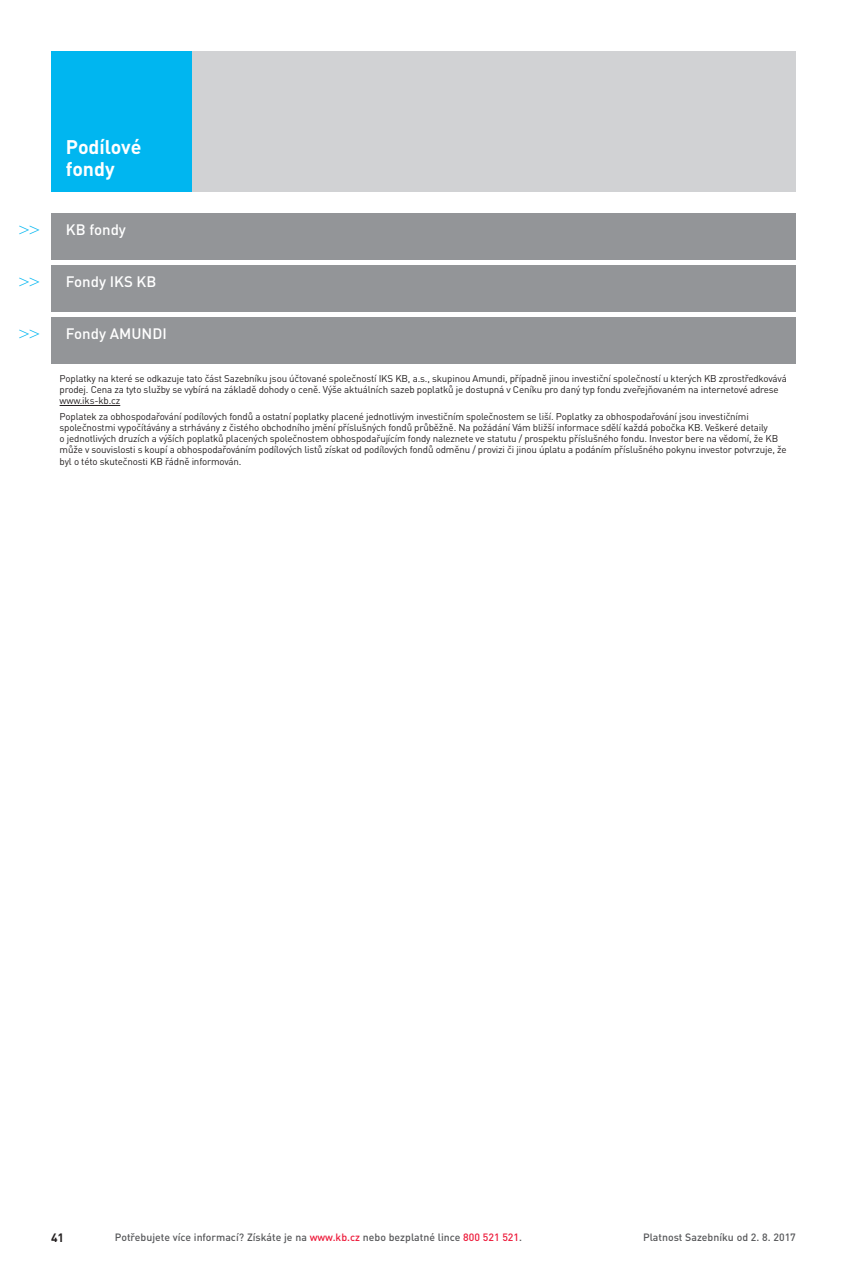
<style>
.page{position:relative;width:847px;height:1263px;background:#fff}
.page>*{position:absolute;margin:0;border:0;box-sizing:border-box;transform-origin:0 0}
.t1{font:700 19.5px/22.5px "DIN Pro";color:#fff}
.t2{font:18px "Times New Roman";color:#00b6f0}
.t3{font:500 15px "DIN Pro";color:#fff}
.t4{font:700 12px "DIN Pro";color:#231f20}
.t5{font:500 10.5px "DIN Pro";color:#57585a}
.t6{font:9.75px/11.2px "DIN Pro";letter-spacing:-.015em;color:#231f20}
.s1{color:#ed1a3a}
</style>
<div class="page">
<div style="left:191px;top:51px;width:604px;height:140px;background:#d1d2d4"></div>
<div style="left:51px;top:51px;width:140px;height:140px;background:#00b6f0"></div>
<div style="left:51px;top:213px;width:744px;height:46px;background:#939598"></div>
<div style="left:51px;top:265px;width:744px;height:46px;background:#939598"></div>
<div style="left:51px;top:317px;width:744px;height:47px;background:#939598"></div>
<hr style="left:60px;top:405px;width:60px;height:1px;background:#231f20">
<h2 class="t2" style="left:19px;top:218px;width:22px">&gt;&gt;</h2>
<h2 class="t2" style="left:19px;top:270px;width:22px">&gt;&gt;</h2>
<h2 class="t2" style="left:19px;top:322px;width:22px">&gt;&gt;</h2>
<h1 class="t1" style="left:66px;top:135px;width:77px">Podílové fondy</h1>
<h3 class="t3" style="left:66px;top:219px;width:61px">KB fondy</h3>
<h3 class="t3" style="left:66px;top:271px;width:92px">Fondy IKS KB</h3>
<h3 class="t3" style="left:66px;top:323px;width:102px">Fondy AMUNDI</h3>
<p class="t6" style="left:60px;top:372px;width:728px">Poplatky na které se odkazuje tato část Sazebníku jsou účtované společností IKS KB, a.s., skupinou Amundi, případně jinou investiční společností u kterých KB zprostředkovává prodej. Cena za tyto služby se vybírá na základě dohody o ceně. Výše aktuálních sazeb poplatků je dostupná v Ceníku pro daný typ fondu zveřejňovaném na internetové adrese www.iks-kb.cz</p>
<p class="t6" style="left:60px;top:410px;width:728px">Poplatek za obhospodařování podílových fondů a ostatní poplatky placené jednotlivým investičním společnostem se liší. Poplatky za obhospodařování jsou investičními společnostmi vypočítávány a strhávány z čistého obchodního jmění příslušných fondů průběžně. Na požádání Vám bližší informace sdělí každá pobočka KB. Veškeré detaily<br>o jednotlivých druzích a výších poplatků placených společnostem obhospodařujícím fondy naleznete ve statutu / prospektu příslušného fondu. Investor bere na vědomí, že KB může v souvislosti s koupí a obhospodařováním podílových listů získat od podílových fondů odměnu / provizi či jinou úplatu a podáním příslušného pokynu investor potvrzuje, že byl o této skutečnosti KB řádně informován.</p>
<p class="t4" style="left:51px;top:1229px;width:15px">41</p>
<p class="t5" style="left:115px;top:1230px;width:408px">Potřebujete více informací? Získáte je na <span class="s1">www.kb.cz</span> nebo bezplatné lince <span class="s1">800 521 521</span>.</p>
<p class="t5" style="left:642px;top:1230px;width:154px">Platnost Sazebníku od 2. 8. 2017</p>
</div>
